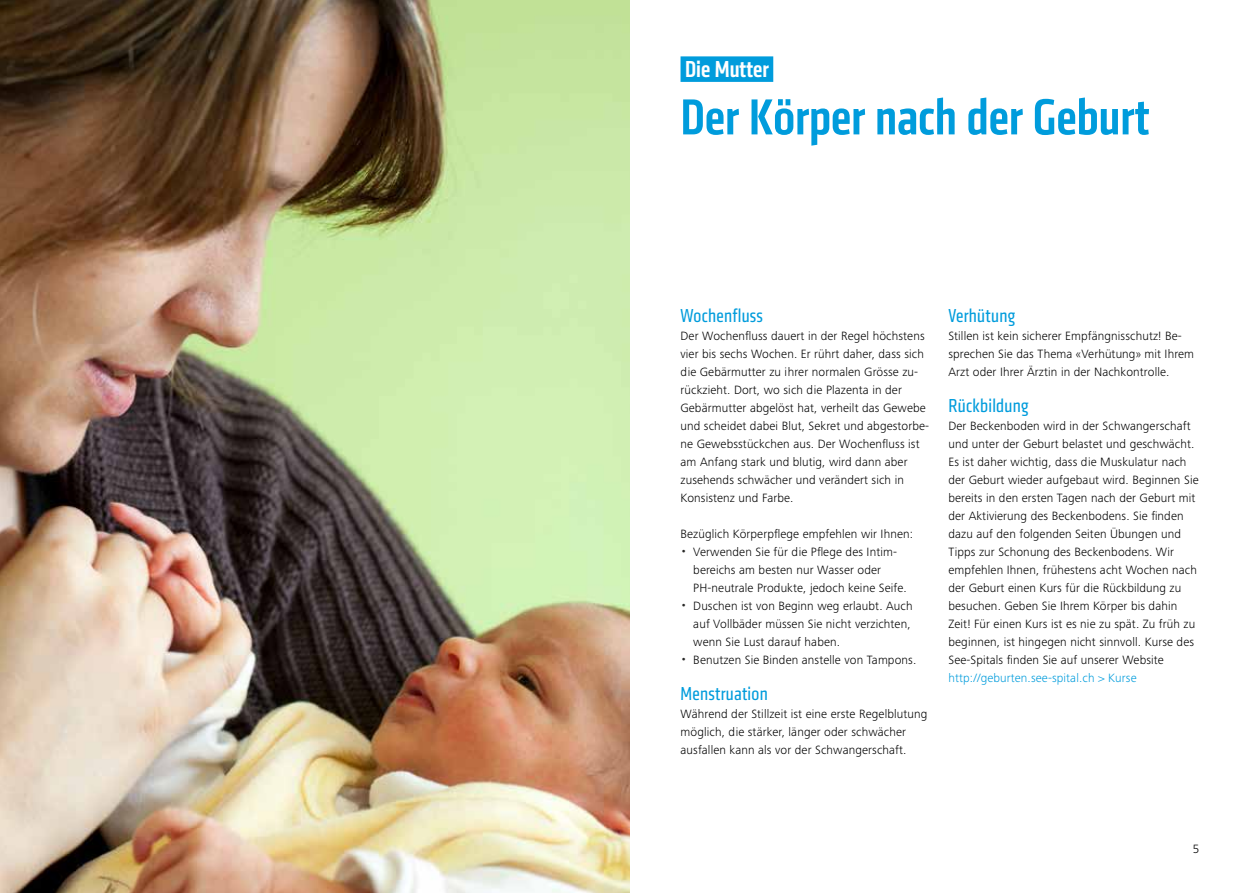
<style>
.page{position:relative;width:1259px;height:893px;background:#fff}
.page>*{position:absolute;margin:0;border:0;box-sizing:border-box;transform-origin:0 0}
.t1{font:500 52.5px "Klavika Condensed";color:#009cdc}
.t2{font:500 24px "Klavika Condensed";color:#fff}
.t3{font:19.5px "Klavika Condensed";letter-spacing:.015em;color:#009cdc}
.t4{font:300 12.45px/18px "Frutiger Next Pro";letter-spacing:.01em;color:#000}
.t5{font:300 12.45px "Frutiger Next Pro";letter-spacing:.01em;color:#009cdc}
.s1{color:#282827}
</style>
<div class="page">
<div style="left:680px;top:56px;width:93px;height:26px;background:#009cdc"></div>
<img style="left:0;top:0;width:629px;height:893px">
<h2 class="t2" style="left:685px;top:54px;width:85px">Die Mutter</h2>
<h1 class="t1" style="left:680px;top:84px;width:470px">Der Körper nach der Geburt</h1>
<h3 class="t3" style="left:680px;top:304px;width:84px">Wochenfluss</h3>
<p class="t4" style="left:680px;top:326px;width:250px">Der Wochenfluss dauert in der Regel höchstens vier bis sechs Wochen. Er rührt daher, dass sich die Gebärmutter zu ihrer normalen Grösse zu&shy;rückzieht. Dort, wo sich die Plazenta in der Gebärmutter abgelöst hat, verheilt das Gewebe und scheidet dabei Blut, Sekret und abgestorbe&shy;ne Gewebsstückchen aus. Der Wochenfluss ist am Anfang stark und blutig, wird dann aber zusehends schwächer und verändert sich in Konsistenz und Farbe.</p>
<p class="t4" style="left:680px;top:524px;width:234px">Bezüglich Körperpflege empfehlen wir Ihnen:</p>
<p class="t4" style="left:693px;top:542px;width:215px;text-indent:-13px"><span class="s1">•</span> Verwenden Sie für die Pflege des Intim&shy;bereichs am besten nur Wasser oder<br>PH-neutrale Produkte, jedoch keine Seife.</p>
<p class="t4" style="left:693px;top:596px;width:221px;text-indent:-13px"><span class="s1">•</span> Duschen ist von Beginn weg erlaubt. Auch auf Vollbäder müssen Sie nicht verzichten, wenn Sie Lust darauf haben.</p>
<p class="t4" style="left:680px;top:650px;width:237px"><span class="s1">•</span> Benutzen Sie Binden anstelle von Tampons.</p>
<h3 class="t3" style="left:680px;top:682px;width:89px">Menstruation</h3>
<p class="t4" style="left:680px;top:704px;width:248px">Während der Stillzeit ist eine erste Regelblutung möglich, die stärker, länger oder schwächer ausfallen kann als vor der Schwangerschaft.</p>
<h3 class="t3" style="left:948px;top:304px;width:68px">Verhütung</h3>
<p class="t4" style="left:948px;top:326px;width:247px">Stillen ist kein sicherer Empfängnisschutz! Be&shy;sprechen Sie das Thema «Verhütung» mit Ihrem<br>Arzt oder Ihrer Ärztin in der Nachkontrolle.</p>
<h3 class="t3" style="left:948px;top:394px;width:82px">Rückbildung</h3>
<p class="t4" style="left:948px;top:416px;width:252px">Der Beckenboden wird in der Schwangerschaft und unter der Geburt belastet und geschwächt.<br>Es ist daher wichtig, dass die Muskulatur nach der Geburt wieder aufgebaut wird. Beginnen Sie bereits in den ersten Tagen nach der Geburt mit der Aktivierung des Beckenbodens. Sie finden dazu auf den folgenden Seiten Übungen und Tipps zur Schonung des Beckenbodens. Wir empfehlen Ihnen, frühestens acht Wochen nach der Geburt einen Kurs für die Rückbildung zu besuchen. Geben Sie Ihrem Körper bis dahin Zeit! Für einen Kurs ist es nie zu spät. Zu früh zu beginnen, ist hingegen nicht sinnvoll. Kurse des See-Spitals finden Sie auf unserer Website</p>
<p class="t5" style="left:948px;top:670px;width:190px">http://geburten.see-spital.ch &gt; Kurse</p>
<p class="t4" style="left:1192px;top:839px;width:8px">5</p>
</div>
